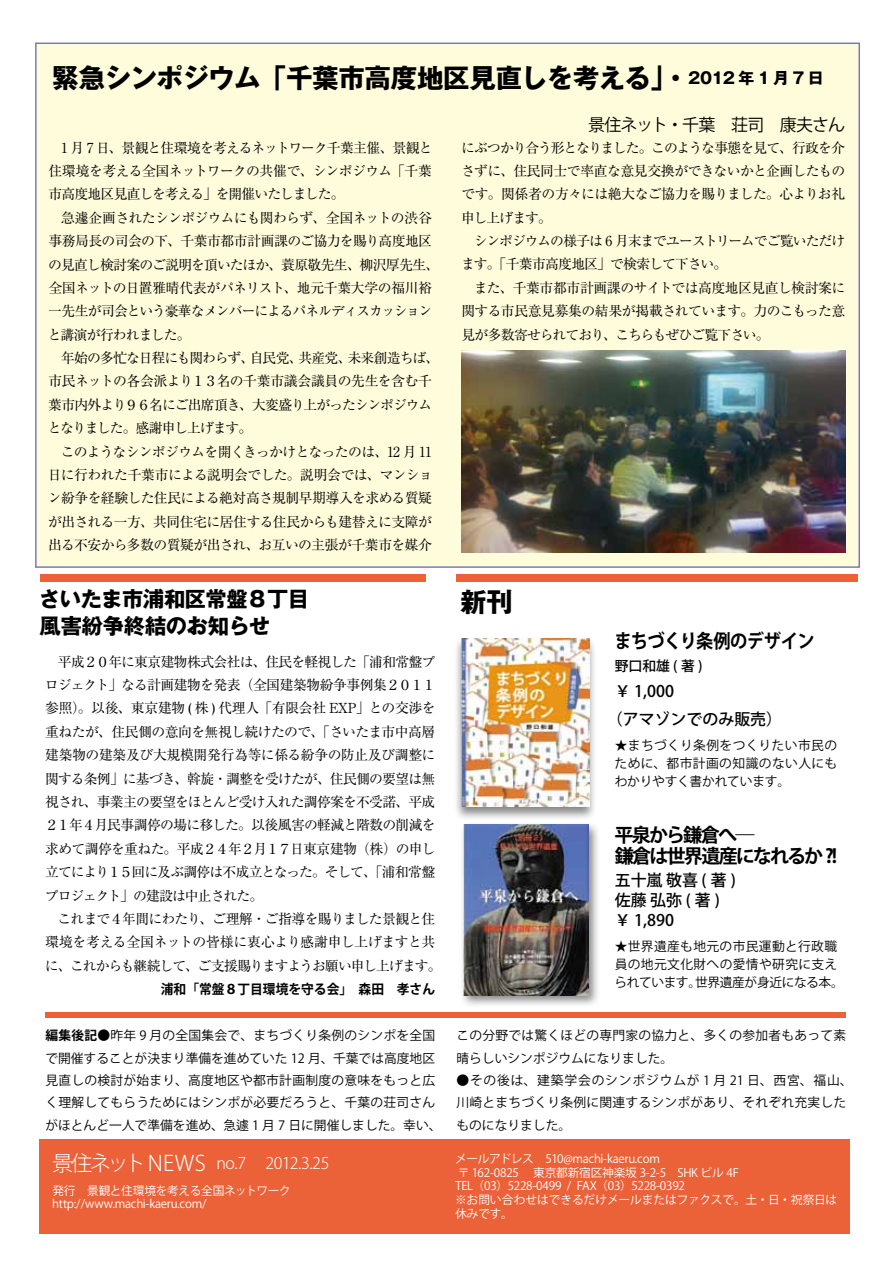
<style>
.page{position:relative;width:893px;height:1263px;background:#fff}
.page>*{position:absolute;margin:0;border:0;box-sizing:border-box;transform-origin:0 0}
.t1{font:700 26.55px "Gothic MB101 Pro";letter-spacing:-.02em;color:#000}
.t2{font:700 21.3px/26.5px "Gothic MB101 Pro";letter-spacing:-.02em;color:#000}
.t3{font:700 19.2px/21px "Koz Go Pr 6 N";letter-spacing:-.09em;color:#000}
.t4{font:700 19.2px "Koz Go Pr 6 N";letter-spacing:-.035em;color:#000;scale:.9 1}
.t5{font:16.95px "Koz Go Pr 6 N";letter-spacing:-.055em;color:#000}
.t6{font:500 15.9px/20px "Koz Go Pr 6 N";color:#000}
.t7{font:300 15.9px "Koz Go Pro";letter-spacing:-.025em;color:#fff}
.t8{font:13.8px/23.4px "Ryumin Pro";letter-spacing:-.055em;color:#000;text-align:justify}
.t9{font:500 13.8px "Koz Go Pr 6 N";color:#000}
.t10{font:700 13.35px "Koz Go Pr 6 N";color:#000;scale:.96 1}
.t11{font:12.75px/22.4px "Koz Go Pr 6 N";letter-spacing:.02em;color:#000}
.t12{font:11.7px/13.8px "Koz Go Pro";letter-spacing:-.02em;color:#fff}
.s1{font-weight:700}
.s2{font-size:21.3px}
</style>
<div class="page">
<div style="left:35px;top:43px;width:825px;height:525px;background:#fffcdb;border:2px solid #767cbb"></div>
<div style="left:40px;top:1140px;width:810px;height:94px;background:#eb6138"></div>
<div style="left:40px;top:574px;width:386px;height:8px;background:#eb6138"></div>
<div style="left:456px;top:574px;width:402px;height:8px;background:#eb6138"></div>
<div style="left:45px;top:1012px;width:801px;height:5px;background:#eb6138"></div>
<img style="left:462px;top:350px;width:383px;height:202px">
<div style="left:453px;top:636px;width:145px;height:185px;background:#000;opacity:.48"></div>
<img style="left:462px;top:638px;width:127px;height:168px">
<div style="left:459px;top:821px;width:142px;height:186px;background:#000;opacity:.48"></div>
<img style="left:463px;top:825px;width:125px;height:170px">
<h1 class="t1" style="left:52px;top:56px;width:773px">緊急シンポジウム「千葉市高度地区見直しを考える」・<sup>2012</sup> <sup>年</sup> <sup>1</sup> <sup>月</sup> <sup>7</sup> <sup>日</sup></h1>
<p class="t8" style="left:48px;top:135px;width:386px;text-indent:13px">1 月 7 日、景観と住環境を考えるネットワーク千葉主催、景観と住環境を考える全国ネットワークの共催で、シンポジウム「千葉市高度地区見直しを考える」を開催いたしました。</p>
<p class="t8" style="left:48px;top:205px;width:393px;text-align:left;text-indent:13px">急遽企画されたシンポジウムにも関わらず、全国ネットの渋谷事務局長の司会の下、千葉市都市計画課のご協力を賜り高度地区の見直し検討案のご説明を頂いたほか、蓑原敬先生、柳沢厚先生、全国ネットの日置雅晴代表がパネリスト、地元千葉大学の福川裕一先生が司会という豪華なメンバーによるパネルディスカッションと講演が行われました。</p>
<p class="t8" style="left:48px;top:345px;width:393px;text-align:left;text-indent:13px">年始の多忙な日程にも関わらず、自民党、共産党、未来創造ちば、市民ネットの各会派より１３名の千葉市議会議員の先生を含む千葉市内外より９６名にご出席頂き、大変盛り上がったシンポジウムとなりました。感謝申し上げます。</p>
<p class="t8" style="left:48px;top:439px;width:386px;text-indent:13px">このようなシンポジウムを開くきっかけとなったのは、12 月 11日に行われた千葉市による説明会でした。説明会では、マンション紛争を経験した住民による絶対高さ規制早期導入を求める質疑が出される一方、共同住宅に居住する住民からも建替えに支障が出る不安から多数の質疑が出され、お互いの主張が千葉市を媒介</p>
<h2 class="t2" style="left:39px;top:583px;width:271px">さいたま市浦和区常盤８丁目風害紛争終結のお知らせ</h2>
<p class="t8" style="left:45px;top:649px;width:393px;text-indent:13px">平成２０年に東京建物株式会社は、住民を軽視した「浦和常盤プロジェクト」なる計画建物を発表（全国建築物紛争事例集２０１１参照）。以後、東京建物 ( 株 ) 代理人「有限会社 EXP」との交渉を重ねたが、住民側の意向を無視し続けたので、「さいたま市中高層建築物の建築及び大規模開発行為等に係る紛争の防止及び調整に関する条例」に基づき、斡旋・調整を受けたが、住民側の要望は無視され、事業主の要望をほとんど受け入れた調停案を不受諾、平成２１年４月民事調停の場に移した。以後風害の軽減と階数の削減を求めて調停を重ねた。平成２４年２月１７日東京建物（株）の申し立てにより１５回に及ぶ調停は不成立となった。そして、「浦和常盤プロジェクト」の建設は中止された。</p>
<p class="t8" style="left:45px;top:906px;width:398px;text-align:center">これまで４年間にわたり、ご理解・ご指導を賜りました景観と住<br>環境を考える全国ネットの皆様に衷心より感謝申し上げますと共に、これからも継続して、ご支援賜りますようお願い申し上げます。</p>
<p class="t10" style="left:161px;top:981px;width:287px">浦和「常盤８丁目環境を守る会」　森田　孝さん</p>
<p class="t5" style="left:588px;top:115px;width:258px">景住ネット・千葉　荘司　康夫さん</p>
<p class="t8" style="left:461px;top:135px;width:386px">にぶつかり合う形となりました。このような事態を見て、行政を介さずに、住民同士で率直な意見交換ができないかと企画したものです。関係者の方々には絶大なご協力を賜りました。心よりお礼申し上げます。</p>
<p class="t8" style="left:461px;top:228px;width:386px;text-indent:13px">シンポジウムの様子は 6 月末までユーストリームでご覧いただけます。「千葉市高度地区」で検索して下さい。</p>
<p class="t8" style="left:461px;top:275px;width:385px;text-indent:13px">また、千葉市都市計画課のサイトでは高度地区見直し検討案に関する市民意見募集の結果が掲載されています。力のこもった意見が多数寄せられており、こちらもぜひご覧下さい。</p>
<h1 class="t1" style="left:460px;top:580px;width:54px">新刊</h1>
<h3 class="t4" style="left:614px;top:630px;width:224px">まちづくり条例のデザイン</h3>
<p class="t9" style="left:615px;top:658px;width:89px">野口和雄 ( 著 )</p>
<p class="t6" style="left:607px;top:678px;width:177px;line-height:27.9px;text-indent:8px">￥ 1,000<br>（アマゾンでのみ販売）</p>
<p class="t11" style="left:615px;top:737px;width:224px;line-height:18.1px;text-align:justify">★まちづくり条例をつくりたい市民のために、都市計画の知識のない人にもわかりやすく書かれています。</p>
<h3 class="t3" style="left:615px;top:825px;width:224px">平泉から鎌倉へ―<br>鎌倉は世界遺産になれるか ?!</h3>
<p class="t6" style="left:615px;top:871px;width:123px">五十嵐 敬喜 ( 著 )佐藤 弘弥 ( 著 )￥ 1,890</p>
<p class="t11" style="left:615px;top:938px;width:231px;line-height:18.1px">★世界遺産も地元の市民運動と行政職員の地元文化財への愛情や研究に支えられています。世界遺産が身近になる本。</p>
<p class="t11" style="left:45px;top:1025px;width:398px"><span class="s1">編集後記●</span>昨年 9 月の全国集会で、まちづくり条例のシンポを全国で開催することが決まり準備を進めていた 12 月、千葉では高度地区見直しの検討が始まり、高度地区や都市計画制度の意味をもっと広く理解してもらうためにはシンポが必要だろうと、千葉の荘司さんがほとんど一人で準備を進め、急遽 1 月 7 日に開催しました。幸い、</p>
<p class="t11" style="left:456px;top:1025px;width:391px">この分野では驚くほどの専門家の協力と、多くの参加者もあって素晴らしいシンポジウムになりました。</p>
<p class="t11" style="left:456px;top:1069px;width:398px">●その後は、建築学会のシンポジウムが 1 月 21 日、西宮、福山、川崎とまちづくり条例に関連するシンポがあり、それぞれ充実したものになりました。</p>
<p class="t7" style="left:52px;top:1153px;width:279px"><span class="s2">景住ネットNEWS</span> no.7 　2012.3.25</p>
<p class="t12" style="left:52px;top:1184px;width:240px">発行　景観と住環境を考える全国ネットワークhttp://www.machi-kaeru.com/</p>
<p class="t12" style="left:455px;top:1152px;width:384px">メールアドレス　510@machi-kaeru.com<br>〒 162-0825 　東京都新宿区神楽坂 3-2-5　SHK ビル 4F<br>TEL（03）5228-0499 / FAX（03）5228-0392<br>※お問い合わせはできるだけメールまたはファクスで。土・日・祝祭日は休みです。</p>
</div>
